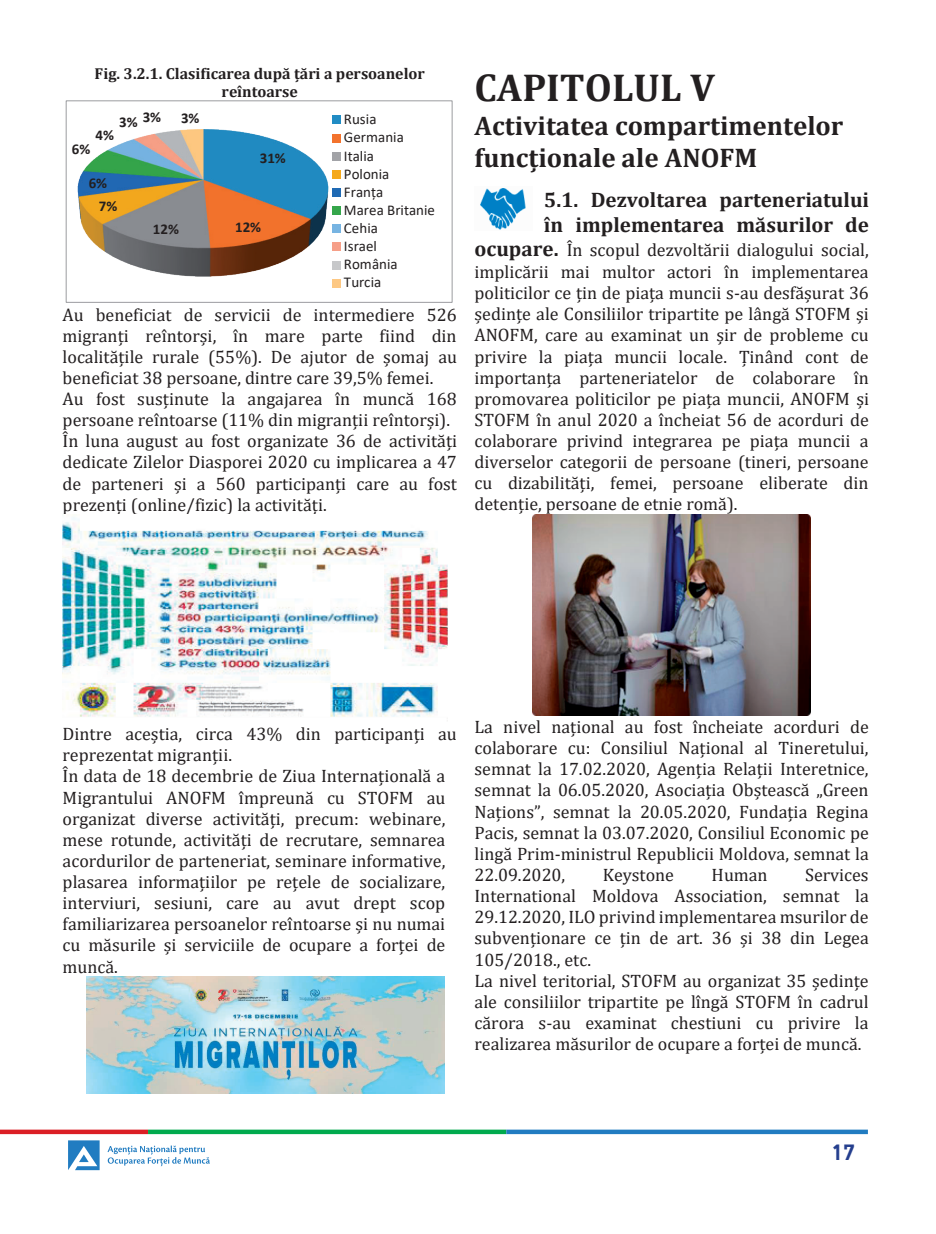
<style>
.page{position:relative;width:936px;height:1234px;background:#fff}
.page>*{position:absolute;margin:0;border:0;box-sizing:border-box;transform-origin:0 0}
.t1{font:700 39px "Cambria";color:#231f20}
.t2{font:700 27px/31.7px "Cambria";color:#231f20}
.t3{font:700 22.5px "PF Din Display Pro";color:#253f8e}
.t4{font:700 21px/24.6px "Cambria";color:#231f20}
.t5{font:18px/21.1px "Cambria";color:#231f20}
.t6{font:700 15.9px/18.6px "Cambria";color:#231f20;text-align:center}
.t7{font:15px/18.1px "Calibri";color:#231f20}
.t8{font:700 15px "Calibri";color:#231f20}
.s1{font-weight:700;font-size:21px}
.s2{font-family:"Calibri";font-weight:400;font-size:15px;color:#231f20}
</style>
<div class="page">
<svg style="left:68px;top:1140px;width:32px;height:29px"></svg>
<svg style="left:107px;top:1145px;width:103px;height:20px"></svg>
<svg style="left:0;top:1129px;width:148px;height:4px"></svg>
<svg style="left:148px;top:1129px;width:358px;height:4px"></svg>
<svg style="left:506px;top:1129px;width:361px;height:4px"></svg>
<img style="left:77px;top:129px;width:252px;height:148px">
<div style="left:332px;top:116px;width:8px;height:8px;background:#218cc4"></div>
<div style="left:332px;top:134px;width:8px;height:8px;background:#f3732d"></div>
<div style="left:332px;top:152px;width:8px;height:8px;background:#a2a3a7"></div>
<div style="left:332px;top:170px;width:8px;height:8px;background:#f5a91c"></div>
<div style="left:332px;top:188px;width:8px;height:8px;background:#1f6ab4"></div>
<div style="left:332px;top:206px;width:8px;height:9px;background:#35a64b"></div>
<div style="left:332px;top:225px;width:8px;height:8px;background:#77b4e2"></div>
<div style="left:332px;top:243px;width:8px;height:8px;background:#f69f88"></div>
<div style="left:332px;top:261px;width:8px;height:8px;background:#c7c8ca"></div>
<div style="left:332px;top:279px;width:8px;height:8px;background:#fdc883"></div>
<div style="left:66px;top:101px;width:386px;height:202px;border:1px solid #9b9ca0"></div>
<img style="left:63px;top:517px;width:385px;height:204px">
<img style="left:86px;top:976px;width:358px;height:117px">
<img style="left:532px;top:514px;width:278px;height:201px">
<img style="left:480px;top:188px;width:46px;height:42px">
<p class="t6" style="left:95px;top:63px;width:331px">Fig. 3.2.1. Clasificarea după țări a persoanelor reîntoarse</p>
<p class="t8" style="left:119px;top:109px;width:44px">3% 3%</p>
<p class="t8" style="left:181px;top:107px;width:20px">3%</p>
<p class="t7" style="left:344px;top:110px;width:93px">Rusia<br>Germania<br>Italia<br>Polonia<br>Franța<br>Marea Britanie<br>Cehia<br>Israel<br>România<br>Turcia</p>
<p class="t8" style="left:95px;top:124px;width:20px">4%</p>
<p class="t8" style="left:72px;top:139px;width:20px">6%</p>
<p class="t8" style="left:260px;top:148px;width:28px">31%</p>
<p class="t8" style="left:89px;top:173px;width:20px">6%</p>
<p class="t8" style="left:99px;top:195px;width:20px">7%</p>
<p class="t8" style="left:153px;top:219px;width:28px">12%</p>
<p class="t8" style="left:235px;top:216px;width:28px">12%</p>
<p class="t5" style="left:63px;top:304px;width:396px">Au beneficiat de servicii de intermediere 526 migranți reîntorși, în mare parte fiind din localitățile rurale (55%). De ajutor de șomaj au beneficiat 38 persoane, dintre care 39,5% femei.<br>Au fost susținute la angajarea în muncă 168 persoane reîntoarse (11% din migranții reîntorși).<br>În luna august au fost organizate 36 de activități dedicate Zilelor Diasporei 2020 cu implicarea a 47 de parteneri și a 560 participanți care au fost prezenți (online/fizic) la activități.</p>
<h1 class="t1" style="left:474px;top:60px;width:242px">CAPITOLUL V</h1>
<h2 class="t2" style="left:474px;top:109px;width:370px">Activitatea compartimentelor funcționale ale ANOFM</h2>
<p class="t4" style="left:544px;top:187px;width:326px">5.1. Dezvoltarea parteneriatului în implementarea măsurilor de</p>
<p class="t5" style="left:474px;top:239px;width:396px;text-align:justify"><span class="s1">ocupare.</span> În scopul dezvoltării dialogului social, implicării mai multor actori în implementarea politicilor ce țin de piața muncii s-au desfășurat 36 ședințe ale Consiliilor tripartite pe lângă STOFM și ANOFM, care au examinat un șir de probleme cu privire la piața muncii locale. Ținând cont de importanța parteneriatelor de colaborare în promovarea politicilor pe piața muncii, ANOFM și STOFM în anul 2020 a încheiat 56 de acorduri de colaborare privind integrarea pe piața muncii a diverselor categorii de persoane (tineri, persoane cu dizabilități, femei, persoane eliberate din detenție, persoane de etnie romă).</p>
<p class="t5" style="left:63px;top:723px;width:396px">Dintre aceștia, circa 43% din participanți au reprezentat migranții.<br>În data de 18 decembrie de Ziua Internațională a Migrantului ANOFM împreună cu STOFM au organizat diverse activități, precum: webinare, mese rotunde, activități de recrutare, semnarea acordurilor de parteneriat, seminare informative, plasarea informațiilor pe rețele de socializare, interviuri, sesiuni, care au avut drept scop familiarizarea persoanelor reîntoarse și nu numai cu măsurile și serviciile de ocupare a forței de muncă.</p>
<p class="t5" style="left:474px;top:716px;width:396px;text-align:justify">La nivel național au fost încheiate acorduri de colaborare cu: Consiliul Național al Tineretului, semnat la 17.02.2020, Agenția Relații Interetnice, semnat la 06.05.2020, Asociația Obștească „Green Națions”, semnat la 20.05.2020, Fundația Regina Pacis, semnat la 03.07.2020, Consiliul Economic pe lingă Prim-ministrul Republicii Moldova, semnat la 22.09.2020,</p>
<p class="t5" style="left:474px;top:864px;width:396px;text-indent:330px">Services International Moldova Association, semnat la 29.12.2020, ILO privind implementarea msurilor de subvenționare ce țin de art. 36 și 38 din Legea 105/2018., etc.<br>La nivel teritorial, STOFM au organizat 35 ședințe ale consiliilor tripartite pe lîngă STOFM în cadrul cărora s-au examinat chestiuni cu privire la realizarea măsurilor de ocupare a forței de muncă.</p>
<p class="t5" style="left:602px;top:864px;width:73px">Keystone</p>
<p class="t5" style="left:711px;top:864px;width:58px">Human</p>
<p class="t3" style="left:831px;top:1138px;width:31px">17<span class="s2">17</span></p>
</div>
